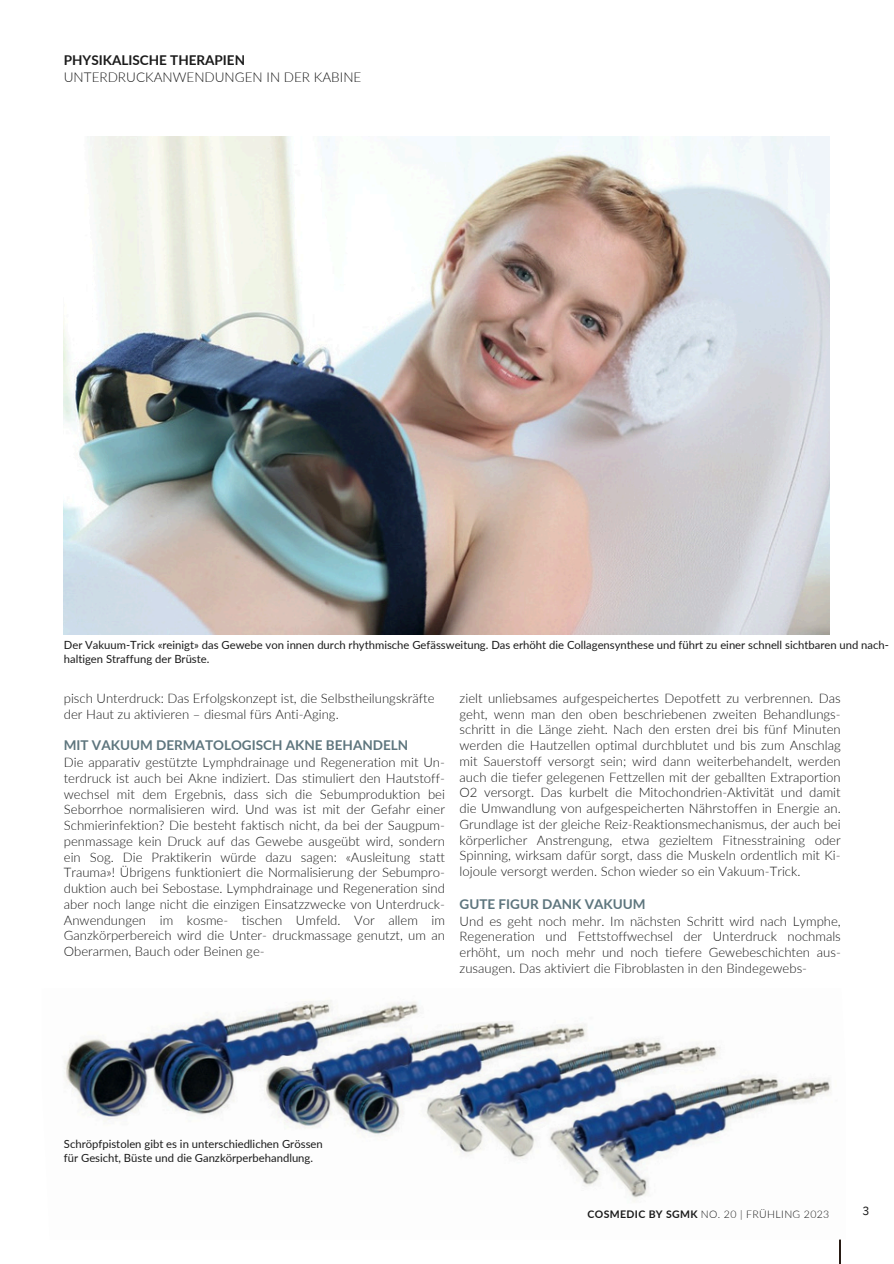
<style>
.page{position:relative;width:894px;height:1264px;background:#fff}
.page>*{position:absolute;margin:0;border:0;box-sizing:border-box;transform-origin:0 0}
.t1{font:700 13.5px "Lato";color:#5d757d}
.t2{font:300 13.5px/16.8px "Lato";color:#1a1a1a}
.t3{font:300 13.05px/15.8px "Lato";color:#1a1a1a;text-align:justify}
.t4{font:12px "IBM Plex Sans";color:#1a1a1a}
.t5{font:11.25px/13.5px "Lato";color:#1a1a1a}
.t6{font:300 10.5px "Lato";letter-spacing:.035em;color:#1a1a1a}
.s1{font-weight:700}
</style>
<div class="page">
<hr style="left:839px;top:1210px;width:1px;height:53px;background:#291c15">
<img style="left:64px;top:136px;width:765px;height:498px">
<img style="left:64px;top:1000px;width:776px;height:239px">
<p class="t2" style="left:64px;top:51px;width:299px"><span class="s1">PHYSIKALISCHE THERAPIEN<br></span>UNTERDRUCKANWENDUNGEN IN DER KABINE</p>
<p class="t5" style="left:64px;top:638px;width:826px">Der Vakuum-Trick «reinigt» das Gewebe von innen durch rhythmische Gefässweitung. Das erhöht die Collagensynthese und führt zu einer schnell sichtbaren und nach&shy;haltigen Straffung der Brüste.</p>
<h2 class="t3" style="left:64px;top:690px;width:372px">pisch Unterdruck: Das Erfolgskonzept ist, die Selbstheilungskräfte der Haut zu aktivieren – diesmal fürs Anti-Aging.</h2>
<h2 class="t3" style="left:459px;top:690px;width:382px">zielt unliebsames aufgespeichertes Depotfett zu verbrennen. Das geht, wenn man den oben beschriebenen zweiten Behandlungs&shy;schritt in die Länge zieht. Nach den ersten drei bis fünf Minuten werden die Hautzellen optimal durchblutet und bis zum Anschlag mit Sauerstoff versorgt sein; wird dann weiterbehandelt, werden auch die tiefer gelegenen Fettzellen mit der geballten Extraportion O2 versorgt. Das kurbelt die Mitochondrien-Aktivität und damit die Umwandlung von aufgespeicherten Nährstoffen in Energie an.<br>Grundlage ist der gleiche Reiz-Reaktionsmechanismus, der auch bei körperlicher Anstrengung, etwa gezieltem Fitnesstraining oder Spinning, wirksam dafür sorgt, dass die Muskeln ordentlich mit Ki&shy;lojoule versorgt werden. Schon wieder so ein Vakuum-Trick.</h2>
<h2 class="t1" style="left:64px;top:736px;width:346px">MIT VAKUUM DERMATOLOGISCH AKNE BEHANDELN</h2>
<h2 class="t3" style="left:64px;top:754px;width:382px">Die apparativ gestützte Lymphdrainage und Regeneration mit Un&shy;terdruck ist auch bei Akne indiziert. Das stimuliert den Hautstoff&shy;wechsel mit dem Ergebnis, dass sich die Sebumproduktion bei Seborrhoe normalisieren wird. Und was ist mit der Gefahr einer Schmierinfektion? Die besteht faktisch nicht, da bei der Saugpum&shy;penmassage kein Druck auf das Gewebe ausgeübt wird, sondern ein Sog. Die Praktikerin würde dazu sagen: «Ausleitung statt Trauma»! Übrigens funktioniert die Normalisierung der Sebumpro&shy;duktion auch bei Sebostase. Lymphdrainage und Regeneration sind aber noch lange nicht die einzigen Einsatzzwecke von Unterdruck-Anwendungen im kosme- tischen Umfeld. Vor allem im Ganzkörperbereich wird die Unter- druckmassage genutzt, um an Oberarmen, Bauch oder Beinen ge-</h2>
<h2 class="t1" style="left:459px;top:895px;width:187px">GUTE FIGUR DANK VAKUUM</h2>
<h2 class="t3" style="left:459px;top:912px;width:382px">Und es geht noch mehr. Im nächsten Schritt wird nach Lymphe, Regeneration und Fettstoffwechsel der Unterdruck nochmals erhöht, um noch mehr und noch tiefere Gewebeschichten aus&shy;zusaugen. Das aktiviert die Fibroblasten in den Bindegewebs-</h2>
<p class="t5" style="left:64px;top:1137px;width:260px">Schröpfpistolen gibt es in unterschiedlichen Grössen für Gesicht, Büste und die Ganzkörperbehandlung.</p>
<h3 class="t6" style="left:587px;top:1207px;width:243px"><span class="s1">COSMEDIC BY SGMK</span> NO. 20 | FRÜHLING 2023</h3>
<p class="t4" style="left:862px;top:1203px;width:9px">3</p>
</div>
